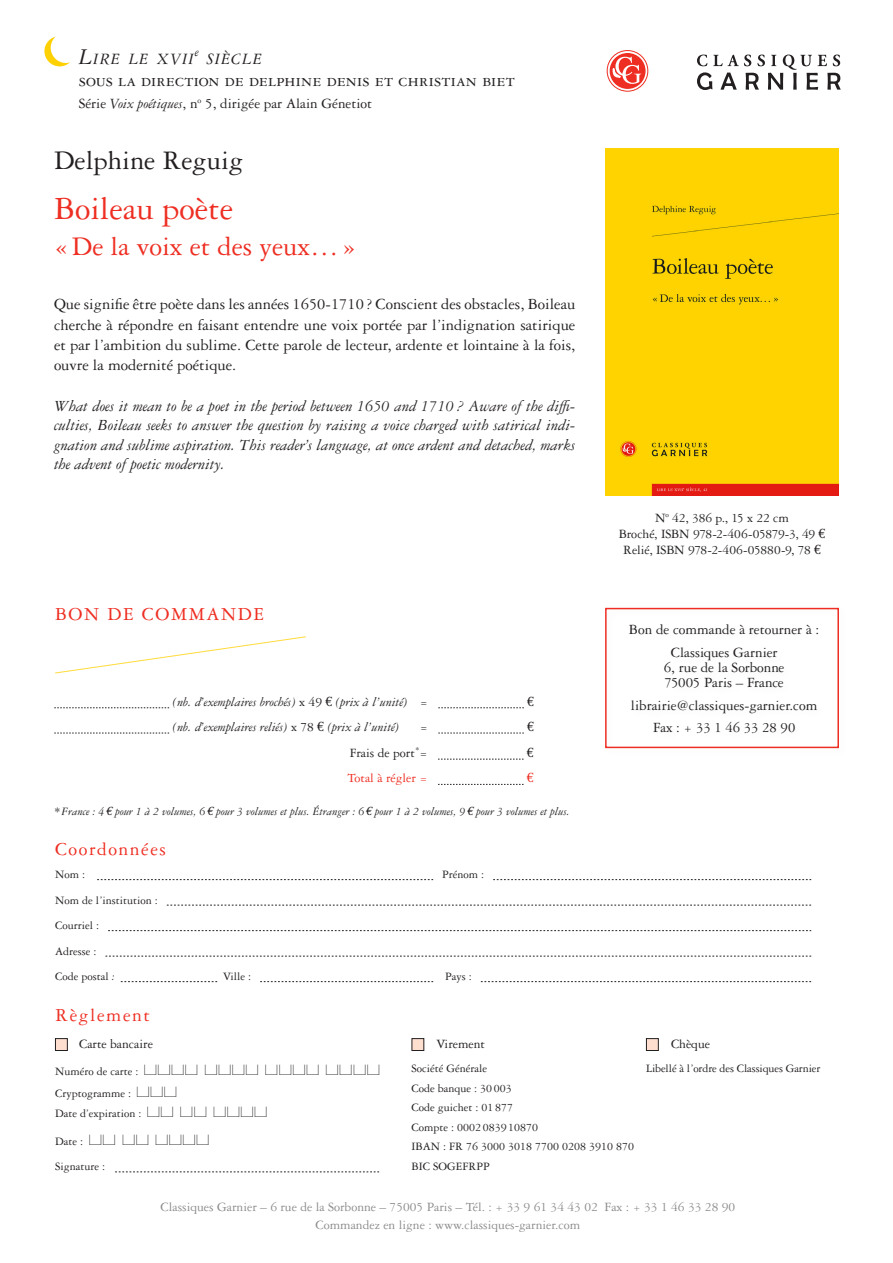
<style>
.page{position:relative;width:893px;height:1263px;background:#fff}
.page>*{position:absolute;margin:0;border:0;box-sizing:border-box;transform-origin:0 0}
.PUB_titre{font:34.5px "Garamond 3 LT Pro";color:#ee2e22}
.PUB_sous-titre{font:28.5px "Garamond 3 LT Pro";color:#ee2e22}
.PUB_auteur{font:28.5px "Garamond 3 LT Pro";color:#231f20}
.Rubriques{font:19.5px "Garamond 3 LT Pro";letter-spacing:.08em;color:#ee2e22}
.PUB_direction{font:18px "Garamond 3 LT Pro";letter-spacing:.02em;color:#231f20}
.PUB_collection{font:italic 16.8px "Garamond 3 LT Pro";letter-spacing:.05em;color:#231f20}
.PUB_traduction{font:italic 16.5px/19.5px "Garamond 3 LT Pro";color:#231f20;text-align:justify}
.PUB_resume{font:16.5px/20.2px "Garamond 3 LT Pro";color:#231f20;text-align:justify}
.Adresse{font:15px "Garamond 3 LT Pro";color:#231f20}
.PUB_serie{font:15px "Garamond 3 LT Pro";color:#231f20}
.Adresse-2{font:15px "Garamond 3 LT Pro";letter-spacing:-.03em;color:#231f20}
.PUB_collection-2{font:italic 13.95px "Garamond 3 LT Pro";color:#231f20}
.t1{font:13.5px/18px "Garamond 3 LT Pro";color:#3e3e3f;text-align:center}
.PUB_version{font:13.5px "Garamond 3 LT Pro";letter-spacing:-.01em;color:#231f20}
.PUB_bdc{font:italic 13.5px "Garamond 3 LT Pro";color:#231f20}
.t2{font:13.5px "Casesaremplir Roman";letter-spacing:.12em;color:#231f20;scale:1.15 1}
.PUB_bdc-2{font:13.5px "Garamond 3 LT Pro";color:#231f20}
.PUB_bdc-3{font:13.5px "Garamond 3 LT Pro";color:#ee2e22}
.PUB_bdc-4{font:13.5px "Euro Serif";color:#231f20}
.PUB_bdc-5{font:13.5px "Euro Serif";color:#ee2e22}
.t3{font:12px "Garamond 3 LT Pro";color:#231f20}
.Style_de_paragraphe{font:italic 12px "Garamond 3 LT Pro";color:#231f20}
.s1{font-size:24px}
.s2{font-style:italic}
.s3{font-style:normal}
.s4{font-family:"Euro Serif";font-style:normal}
.s5{font-family:"Euro Serif"}
.s6{font-family:"Garamond 3 LT Pro";font-size:12px}
.s7{font-family:"Casesaremplir Roman";font-size:13.5px}
</style>
<div class="page">
<div style="left:55px;top:1038px;width:12px;height:12px;background:#fddecf"></div>
<div style="left:55px;top:1038px;width:13px;height:13px;border:1px solid #231f20"></div>
<div style="left:646px;top:1038px;width:12px;height:12px;background:#fddecf"></div>
<div style="left:646px;top:1038px;width:13px;height:13px;border:1px solid #231f20"></div>
<div style="left:412px;top:1038px;width:12px;height:12px;background:#fddecf"></div>
<div style="left:412px;top:1038px;width:12px;height:13px;border:1px solid #231f20"></div>
<svg style="left:97px;top:879px;width:336px;height:1px"></svg>
<svg style="left:493px;top:879px;width:318px;height:1px"></svg>
<svg style="left:167px;top:905px;width:644px;height:1px"></svg>
<svg style="left:108px;top:930px;width:703px;height:1px"></svg>
<svg style="left:105px;top:956px;width:706px;height:1px"></svg>
<svg style="left:121px;top:981px;width:96px;height:1px"></svg>
<svg style="left:260px;top:981px;width:173px;height:1px"></svg>
<svg style="left:481px;top:981px;width:330px;height:1px"></svg>
<div style="left:605px;top:608px;width:234px;height:140px;border:2px solid #ee2e22"></div>
<svg style="left:115px;top:1171px;width:264px;height:1px"></svg>
<svg style="left:55px;top:636px;width:251px;height:38px"></svg>
<div style="left:610px;top:54px;width:35px;height:34px;background:#ee2e22;border-radius:50%"></div>
<div style="left:610px;top:53px;width:36px;height:36px;border:2px solid #ee2e22;border-radius:50%"></div>
<svg style="left:612px;top:57px;width:29px;height:27px"></svg>
<div style="left:607px;top:50px;width:41px;height:42px;border:1px solid #ee2e22;border-radius:50%"></div>
<svg style="left:697px;top:55px;width:144px;height:35px"></svg>
<svg style="left:44px;top:37px;width:26px;height:29px"></svg>
<svg style="left:438px;top:759px;width:86px;height:1px"></svg>
<svg style="left:438px;top:784px;width:86px;height:1px"></svg>
<svg style="left:54px;top:707px;width:115px;height:1px"></svg>
<svg style="left:438px;top:707px;width:86px;height:1px"></svg>
<svg style="left:54px;top:733px;width:115px;height:1px"></svg>
<svg style="left:438px;top:733px;width:86px;height:1px"></svg>
<div style="left:605px;top:148px;width:234px;height:348px;background:#ffd300"></div>
<p class="PUB_collection" style="left:79px;top:50px;width:117px"><span class="s1">L</span>IRE LE XVII</p>
<p class="PUB_collection-2" style="left:195px;top:44px;width:5px">e</p>
<p class="PUB_collection" style="left:207px;top:50px;width:57px">SIÈCLE</p>
<p class="PUB_direction" style="left:79px;top:71px;width:437px">Sous la direction de Delphine Denis et Christian Biet</p>
<p class="PUB_serie" style="left:79px;top:95px;width:295px">Série <span class="s2">Voix poétiques</span>, n<sup>o</sup> 5, dirigée par Alain Génetiot</p>
<p class="PUB_auteur" style="left:54px;top:145px;width:191px">Delphine Reguig</p>
<p class="PUB_titre" style="left:54px;top:190px;width:181px">Boileau poète</p>
<p class="PUB_sous-titre" style="left:54px;top:231px;width:304px">«De la voix et des yeux…»</p>
<p class="PUB_resume" style="left:54px;top:294px;width:523px">Que signifie être poète dans les années 1650-1710? Conscient des obstacles, Boileau cherche à répondre en faisant entendre une voix portée par l’indignation satirique et par l’ambition du sublime. Cette parole de lecteur, ardente et lointaine à la fois, ouvre la modernité poétique.</p>
<p class="PUB_traduction" style="left:54px;top:396px;width:523px">What does it mean to be a poet in the period between 1650 and 1710 ? Aware of the diffi&shy;culties, Boileau seeks to answer the question by raising a voice charged with satirical indi&shy;gnation and sublime aspiration. This reader’s language, at once ardent and detached, marks the advent of poetic modernity.</p>
<p class="Rubriques" style="left:55px;top:603px;width:211px">BON DE COMMANDE</p>
<p class="PUB_bdc" style="left:172px;top:694px;width:257px">(nb. d’exemplaires brochés) <span class="s3">x 49</span> <span class="s4">€</span> (prix à l’unité) <span class="s3">=</span></p>
<p class="PUB_bdc-4" style="left:527px;top:693px;width:8px">€</p>
<p class="PUB_bdc" style="left:172px;top:719px;width:228px">(nb. d’exemplaires reliés) <span class="s3">x 78</span> <span class="s4">€</span> (prix à l’unité)</p>
<p class="PUB_bdc-2" style="left:420px;top:719px;width:10px">=</p>
<p class="PUB_bdc-4" style="left:527px;top:718px;width:8px">€</p>
<p class="PUB_bdc-2" style="left:350px;top:745px;width:79px">Frais de port<sup>*</sup>=</p>
<p class="PUB_bdc-4" style="left:527px;top:744px;width:8px">€</p>
<p class="PUB_bdc-3" style="left:348px;top:771px;width:81px">Total à régler =</p>
<p class="PUB_bdc-5" style="left:527px;top:769px;width:8px">€</p>
<p class="Style_de_paragraphe" style="left:54px;top:804px;width:517px">*France : 4<span class="s5">€</span> pour 1 à 2 volumes, 6<span class="s5">€</span> pour 3 volumes et plus. Étranger : 6<span class="s5">€</span> pour 1 à 2 volumes, 9<span class="s5">€</span> pour 3 volumes et plus.</p>
<p class="Rubriques" style="left:55px;top:838px;width:112px">Coordonnées</p>
<p class="t3" style="left:55px;top:868px;width:31px">Nom :</p>
<p class="t3" style="left:442px;top:868px;width:43px">Prénom :</p>
<p class="t3" style="left:55px;top:893px;width:104px">Nom de l’institution :</p>
<p class="t3" style="left:55px;top:919px;width:45px">Courriel :</p>
<p class="t3" style="left:55px;top:944px;width:43px">Adresse :</p>
<p class="t3" style="left:55px;top:970px;width:61px">Code postal <span class="s2">:</span></p>
<p class="t3" style="left:223px;top:970px;width:30px">Ville :</p>
<p class="t3" style="left:445px;top:970px;width:28px">Pays :</p>
<p class="Rubriques" style="left:55px;top:1004px;width:96px">Règlement</p>
<p class="PUB_version" style="left:655px;top:510px;width:135px">N<sup>o</sup> 42, 386 p., 15 x 22 cm</p>
<p class="PUB_version" style="left:619px;top:526px;width:208px">Broché, ISBN 978-2-406-05879-3, 49 <span class="s5">€</span></p>
<p class="PUB_version" style="left:623px;top:542px;width:199px">Relié, ISBN 978-2-406-05880-9, 78 <span class="s5">€</span></p>
<p class="Adresse" style="left:629px;top:621px;width:192px">Bon de commande à retourner à :</p>
<p class="Adresse" style="left:671px;top:644px;width:108px">Classiques Garnier</p>
<p class="Adresse" style="left:664px;top:659px;width:122px">6, rue de la Sorbonne</p>
<p class="Adresse-2" style="left:664px;top:674px;width:121px">75005 Paris – France</p>
<p class="Adresse" style="left:631px;top:697px;width:188px">librairie@classiques-garnier.com</p>
<p class="Adresse" style="left:653px;top:719px;width:144px">Fax : + 33 1 46 33 28 90</p>
<p class="PUB_version" style="left:79px;top:1037px;width:75px">Carte bancaire</p>
<p class="t2" style="left:55px;top:1062px;width:283px"><span class="s6">Numéro de carte :</span> ffff ffff ffff ffff</p>
<p class="t3" style="left:55px;top:1087px;width:123px">Cryptogramme : <span class="s7">fff</span></p>
<p class="t3" style="left:55px;top:1106px;width:213px">Date d’expiration : <span class="s7">ff ff ffff</span></p>
<p class="t2" style="left:55px;top:1132px;width:135px"><span class="s6">Date :</span> ff ff ffff</p>
<p class="t3" style="left:55px;top:1160px;width:51px">Signature :</p>
<p class="PUB_version" style="left:436px;top:1036px;width:50px">Virement</p>
<p class="t3" style="left:412px;top:1062px;width:77px">Société Générale</p>
<p class="t3" style="left:412px;top:1081px;width:102px">Code banque : 30003</p>
<p class="t3" style="left:412px;top:1101px;width:103px">Code guichet : 01877</p>
<p class="t3" style="left:412px;top:1120px;width:128px">Compte : 0002083910870</p>
<p class="t3" style="left:412px;top:1140px;width:224px">IBAN : FR 76 3000 3018 7700 0208 3910 870</p>
<p class="t3" style="left:412px;top:1159px;width:80px">BIC SOGEFRPP</p>
<p class="PUB_version" style="left:671px;top:1037px;width:41px">Chèque</p>
<p class="t3" style="left:646px;top:1062px;width:176px">Libellé à l’ordre des Classiques Garnier</p>
<p class="t1" style="left:160px;top:1198px;width:576px">Classiques Garnier – 6 rue de la Sorbonne – 75005 Paris – Tél. : + 33 9 61 34 43 02 Fax : + 33 1 46 33 28 90<br>Commandez en ligne : www.classiques-garnier.com</p>
</div>
